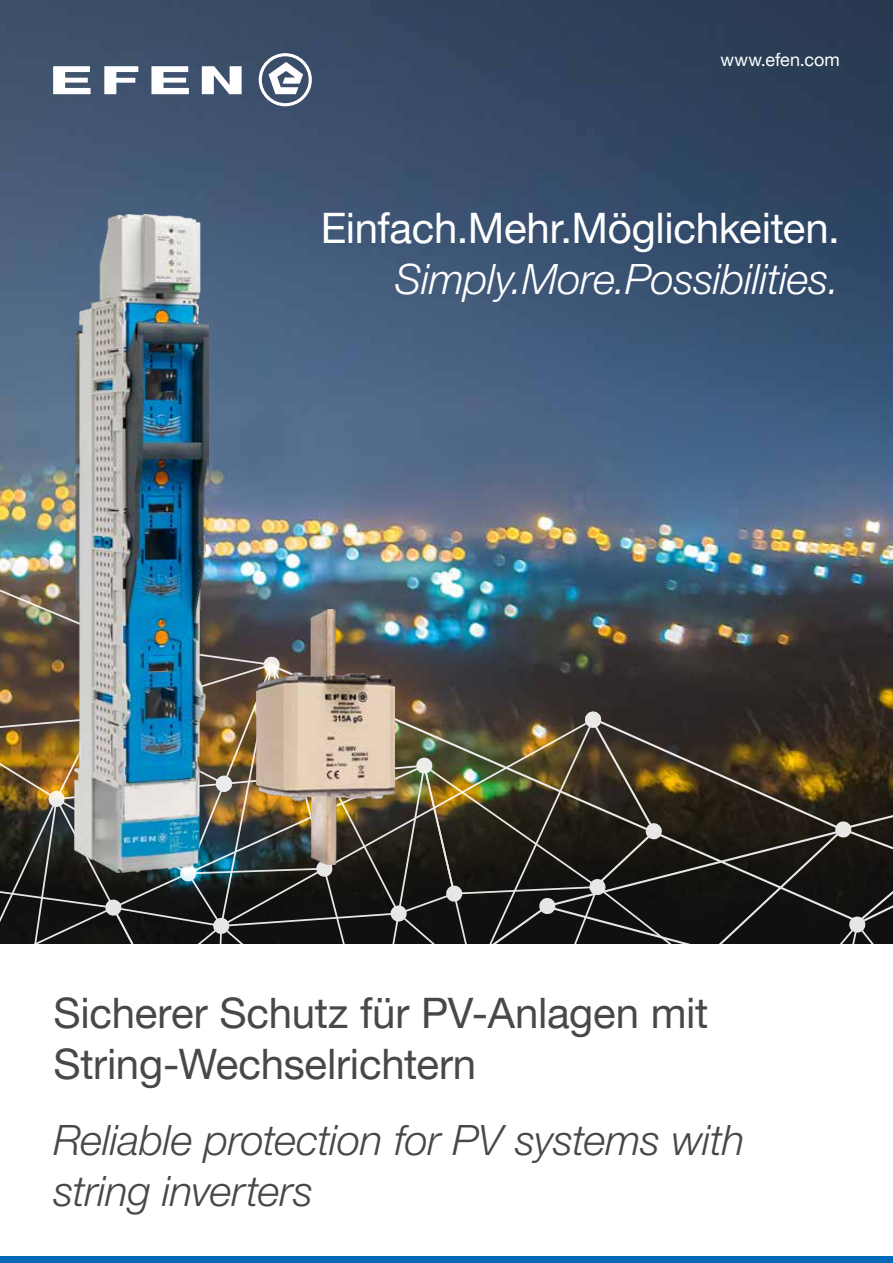
<style>
.page{position:relative;width:893px;height:1263px;background:#fff}
.page>*{position:absolute;margin:0;border:0;box-sizing:border-box;transform-origin:0 0}
.t1{font:42px/51px "Helvetica Neue LT Pro";letter-spacing:-.005em;color:#484847}
.t2{font:italic 300 42px/51px "Helvetica Neue LT Std";letter-spacing:-.01em;color:#484847}
.t3{font:42px "Helvetica Neue LT Pro";letter-spacing:-.01em;color:#fff}
.t4{font:italic 300 42px "Helvetica Neue LT Std";letter-spacing:-.005em;color:#fff}
.t5{font:18px "Helvetica Neue LT Pro";color:#fff}
</style>
<div class="page">
<img style="left:0;top:0;width:893px;height:584px">
<img style="left:0;top:584px;width:893px;height:360px">
<div style="left:0;top:1256px;width:893px;height:7px;background:#0068b4"></div>
<svg style="left:259px;top:53px;width:53px;height:53px"></svg>
<svg style="left:53px;top:66px;width:38px;height:28px"></svg>
<svg style="left:104px;top:66px;width:34px;height:28px"></svg>
<svg style="left:151px;top:66px;width:38px;height:28px"></svg>
<svg style="left:202px;top:66px;width:40px;height:28px"></svg>
<img style="left:75px;top:214px;width:134px;height:658px">
<img style="left:256px;top:609px;width:139px;height:255px">
<p class="t5" style="left:720px;top:48px;width:121px">www.efen.com</p>
<p class="t3" style="left:321px;top:202px;width:521px">Einfach.Mehr.Möglichkeiten.</p>
<p class="t4" style="left:395px;top:254px;width:446px">Simply.More.Possibilities.</p>
<p class="t1" style="left:53px;top:986px;width:656px">Sicherer Schutz für PV-Anlagen mit<br>String-Wechselrichtern</p>
<p class="t2" style="left:53px;top:1114px;width:693px">Reliable protection for PV systems with string inverters</p>
</div>
